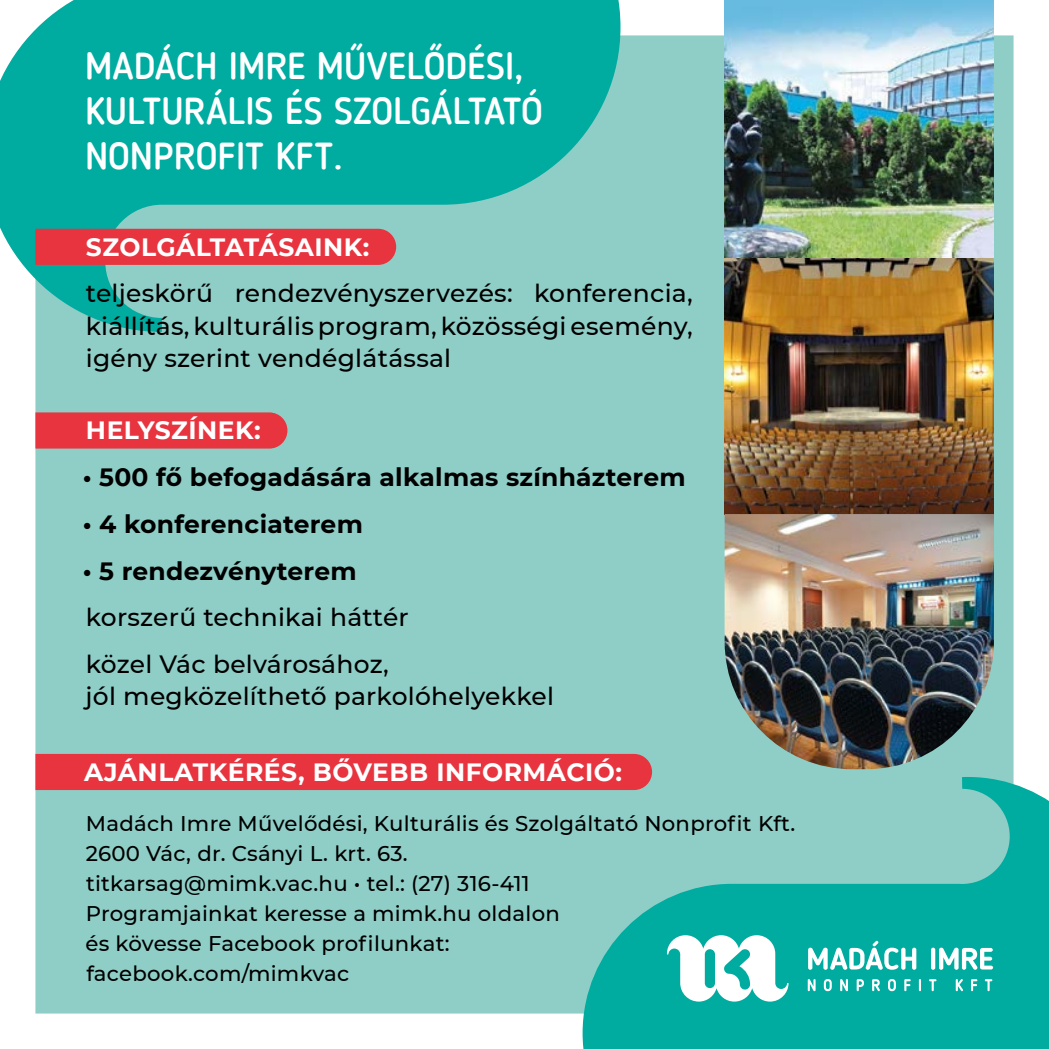
<style>
.page{position:relative;width:1049px;height:1049px;background:#fff}
.page>*{position:absolute;margin:0;border:0;box-sizing:border-box;transform-origin:0 0}
.t1{font:500 37.5px/45px "Blogger Sans";color:#fff}
.t2{font:500 25px/32.5px "Montserrat";letter-spacing:.01em;color:#000;text-align:justify}
.t3{font:700 25px "Montserrat";letter-spacing:.01em;color:#000}
.t4{font:700 25px "Montserrat";letter-spacing:.02em;color:#fff}
.t5{font:500 21.25px/30px "Montserrat";letter-spacing:.01em;color:#000}
</style>
<div class="page">
<div style="left:35px;top:35px;width:978px;height:978px;background:#8fcec7"></div>
<svg style="left:0;top:0;width:620px;height:332px;fill:#00aba0"></svg>
<svg style="left:582px;top:777px;width:467px;height:272px;fill:#00aba0"></svg>
<svg style="left:808px;top:979px;width:7px;height:12px"></svg>
<svg style="left:824px;top:979px;width:8px;height:12px"></svg>
<svg style="left:840px;top:979px;width:8px;height:12px"></svg>
<svg style="left:857px;top:979px;width:7px;height:12px"></svg>
<svg style="left:872px;top:979px;width:8px;height:12px"></svg>
<svg style="left:888px;top:979px;width:8px;height:12px"></svg>
<svg style="left:904px;top:979px;width:7px;height:12px"></svg>
<svg style="left:919px;top:979px;width:2px;height:12px"></svg>
<svg style="left:929px;top:979px;width:7px;height:12px"></svg>
<svg style="left:956px;top:979px;width:7px;height:12px"></svg>
<svg style="left:971px;top:979px;width:6px;height:12px"></svg>
<svg style="left:985px;top:979px;width:7px;height:12px"></svg>
<svg style="left:808px;top:941px;width:108px;height:29px"></svg>
<hr style="left:931px;top:947px;width:4px;height:23px;background:#fff;border-radius:2px">
<svg style="left:939px;top:947px;width:54px;height:23px"></svg>
<svg style="left:667px;top:935px;width:121px;height:66px"></svg>
<div style="left:35px;top:229px;width:361px;height:36px;background:#e7343f"></div>
<svg style="left:35px;top:412px;width:252px;height:37px"></svg>
<div style="left:35px;top:754px;width:617px;height:36px;background:#e7343f"></div>
<img style="left:725px;top:0;width:269px;height:769px">
<h1 class="t1" style="left:85px;top:45px;width:459px">MADÁCH IMRE MŰVELŐDÉSI,<br>KULTURÁLIS ÉS SZOLGÁLTATÓ<br>NONPROFIT KFT.</h1>
<p class="t4" style="left:86px;top:229px;width:285px">SZOLGÁLTATÁSAINK:</p>
<p class="t2" style="left:86px;top:276px;width:608px">teljeskörű rendezvényszervezés: konferencia, kiállítás, kulturális program, közösségi esemény, igény szerint vendéglátással</p>
<p class="t4" style="left:86px;top:412px;width:176px">HELYSZÍNEK:</p>
<p class="t3" style="left:83px;top:459px;width:604px">• 500 fő befogadására alkalmas színházterem</p>
<p class="t3" style="left:83px;top:506px;width:282px">• 4 konferenciaterem</p>
<p class="t3" style="left:83px;top:553px;width:275px">• 5 rendezvényterem</p>
<p class="t2" style="left:86px;top:593px;width:325px;line-height:46.8px">korszerű technikai háttér közel Vác belvárosához,</p>
<p class="t2" style="left:86px;top:679px;width:470px">jól megközelíthető parkolóhelyekkel</p>
<p class="t4" style="left:84px;top:754px;width:539px">AJÁNLATKÉRÉS, BŐVEBB INFORMÁCIÓ:</p>
<p class="t5" style="left:85px;top:807px;width:711px">Madách Imre Művelődési, Kulturális és Szolgáltató Nonprofit Kft.<br>2600 Vác, dr. Csányi L. krt. 63.<br>titkarsag@mimk.vac.hu • tel.: (27) 316-411<br>Programjainkat keresse a mimk.hu oldalon<br>és kövesse Facebook profilunkat:<br>facebook.com/mimkvac</p>
</div>
